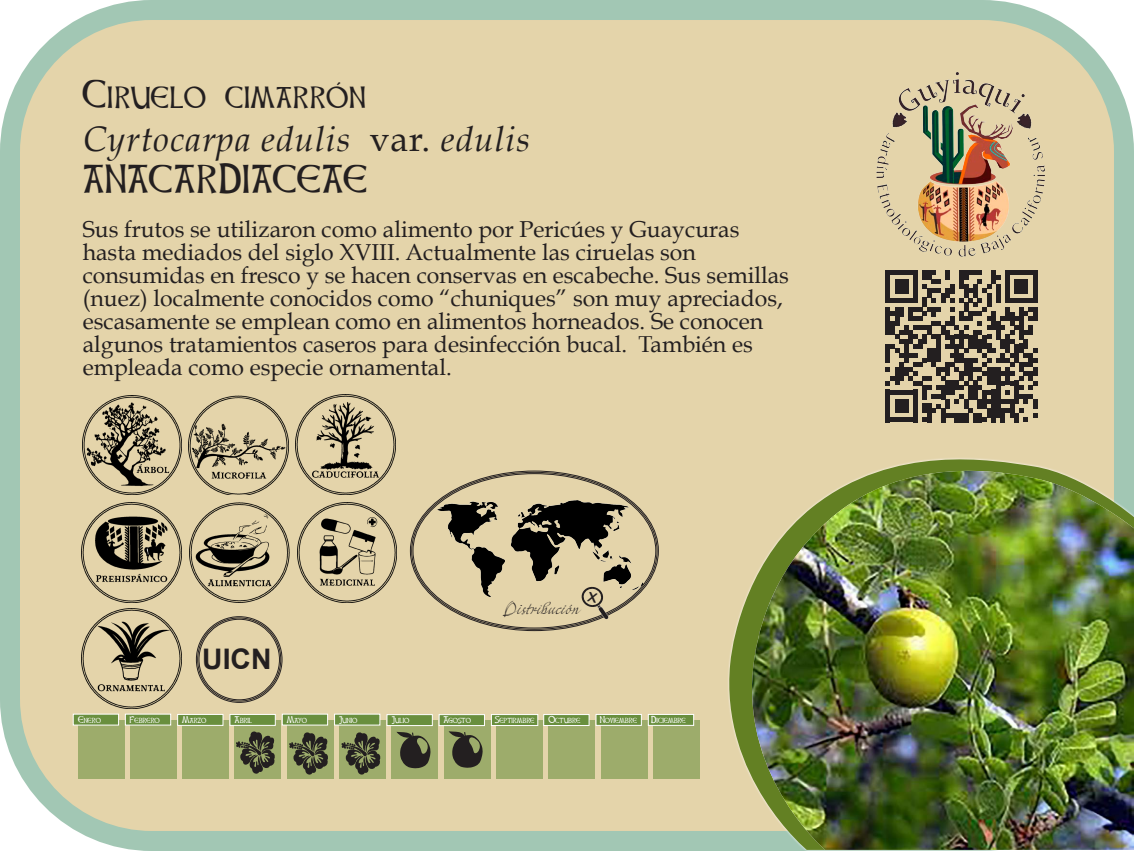
<style>
.page{position:relative;width:1134px;height:851px;background:#fff}
.page>*{position:absolute;margin:0;border:0;box-sizing:border-box;transform-origin:0 0}
.t1{font:35.4px "Celtic Hand";letter-spacing:.025em;color:#231f20}
.t2{font:italic 35.4px "Book Antiqua";letter-spacing:.025em;color:#231f20}
.t3{font:700 28.3px "Arial";color:#231f20}
.t4{font:23px "Book Antiqua";color:#231f20}
.t5{font:14.1px "Mayence Premium";color:#231f20}
.t6{font:8.5px "Celtic Hand";color:#fff}
.s1{font-style:normal}
</style>
<div class="page">
<div style="left:10px;top:10px;width:1114px;height:830px;background:#e4d4aa;border-radius:142px"></div>
<div style="left:0;top:0;width:1134px;height:850px;border:20px solid #a2c7b4;border-radius:142px"></div>
<img style="left:876px;top:72px;width:169px;height:185px">
<div style="left:392px;top:720px;width:46px;height:58px;background:#9dac6b"></div>
<div style="left:78px;top:719px;width:47px;height:58px;background:#9dac6b"></div>
<div style="left:444px;top:720px;width:46px;height:58px;background:#9dac6b"></div>
<div style="left:130px;top:719px;width:47px;height:58px;background:#9dac6b"></div>
<div style="left:496px;top:720px;width:47px;height:58px;background:#9dac6b"></div>
<div style="left:182px;top:720px;width:47px;height:58px;background:#9dac6b"></div>
<div style="left:548px;top:720px;width:47px;height:58px;background:#9dac6b"></div>
<div style="left:235px;top:720px;width:46px;height:58px;background:linear-gradient(to right,#9dac6b,#9dac6b)"></div>
<div style="left:601px;top:720px;width:46px;height:58px;background:#9dac6b"></div>
<svg style="left:287px;top:720px;width:47px;height:57px"></svg>
<div style="left:653px;top:720px;width:47px;height:58px;background:#9dac6b"></div>
<svg style="left:339px;top:719px;width:47px;height:58px"></svg>
<div style="left:387px;top:714px;width:46px;height:11px;background:#698f3e;border:1px solid #fff"></div>
<div style="left:73px;top:713px;width:46px;height:12px;background:#698f3e;border:1px solid #fff"></div>
<div style="left:439px;top:714px;width:46px;height:11px;background:#698f3e;border:1px solid #fff"></div>
<div style="left:125px;top:713px;width:46px;height:12px;background:#698f3e;border:1px solid #fff"></div>
<div style="left:491px;top:714px;width:47px;height:11px;background:#698f3e;border:1px solid #fff"></div>
<div style="left:177px;top:714px;width:46px;height:11px;background:#698f3e;border:1px solid #fff"></div>
<div style="left:543px;top:714px;width:46px;height:11px;background:#698f3e;border:1px solid #fff"></div>
<div style="left:230px;top:714px;width:46px;height:11px;background:#698f3e;border:1px solid #fff"></div>
<div style="left:596px;top:714px;width:46px;height:11px;background:#698f3e;border:1px solid #fff"></div>
<div style="left:282px;top:713px;width:46px;height:12px;background:#698f3e;border:1px solid #fff"></div>
<div style="left:648px;top:714px;width:46px;height:11px;background:#698f3e;border:1px solid #fff"></div>
<div style="left:334px;top:713px;width:46px;height:12px;background:#698f3e;border:1px solid #fff"></div>
<svg style="left:397px;top:731px;width:34px;height:37px"></svg>
<svg style="left:449px;top:731px;width:34px;height:36px"></svg>
<svg style="left:236px;top:731px;width:39px;height:42px;background:#616646"></svg>
<svg style="left:289px;top:732px;width:39px;height:42px;background:#616646"></svg>
<svg style="left:341px;top:732px;width:40px;height:42px;background:#626847"></svg>
<img style="left:83px;top:395px;width:99px;height:99px">
<img style="left:81px;top:502px;width:100px;height:100px">
<img style="left:189px;top:502px;width:100px;height:100px">
<img style="left:297px;top:502px;width:100px;height:100px">
<img style="left:81px;top:608px;width:101px;height:100px">
<img style="left:295px;top:395px;width:100px;height:99px">
<img style="left:188px;top:395px;width:100px;height:100px">
<svg style="left:719px;top:443px;width:415px;height:406px"></svg>
<svg style="left:742px;top:455px;width:392px;height:394px"></svg>
<img style="left:751px;top:471px;width:383px;height:378px">
<div style="left:199px;top:619px;width:81px;height:81px;border:1px solid #231f20;border-radius:50%"></div>
<svg style="left:885px;top:270px;width:152px;height:152px"></svg>
<img style="left:437px;top:500px;width:206px;height:96px">
<svg style="left:581px;top:585px;width:28px;height:34px"></svg>
<p class="t1" style="left:83px;top:73px;width:284px">Ciruelo cimarrón</p>
<p class="t2" style="left:83px;top:118px;width:449px">Cyrtocarpa edulis <span class="s1">var.</span> edulis</p>
<p class="t1" style="left:83px;top:158px;width:286px">ANACARDIACEAE</p>
<p class="t4" style="left:83px;top:215px;width:658px">Sus frutos se utilizaron como alimento por Pericúes y Guaycuras</p>
<p class="t4" style="left:83px;top:238px;width:615px">hasta mediados del siglo XVIII. Actualmente las ciruelas son</p>
<p class="t4" style="left:83px;top:261px;width:708px">consumidas en fresco y se hacen conservas en escabeche. Sus semillas</p>
<p class="t4" style="left:83px;top:284px;width:702px">(nuez) localmente conocidos como “chuniques” son muy apreciados,</p>
<p class="t4" style="left:83px;top:307px;width:682px">escasamente se emplean como en alimentos horneados. Se conocen</p>
<p class="t4" style="left:83px;top:330px;width:671px">algunos tratamientos caseros para desinfección bucal. También es</p>
<p class="t4" style="left:83px;top:353px;width:371px">empleada como especie ornamental.</p>
<p class="t3" style="left:202px;top:640px;width:71px">UICN</p>
<p class="t5" style="left:504px;top:600px;width:77px">Distribución</p>
<p class="t6" style="left:78px;top:714px;width:24px">Enero</p>
<p class="t6" style="left:130px;top:714px;width:31px">Febrero</p>
<p class="t6" style="left:182px;top:714px;width:26px">Marzo</p>
<p class="t6" style="left:235px;top:714px;width:19px">Abril</p>
<p class="t6" style="left:287px;top:714px;width:22px">Mayo</p>
<p class="t6" style="left:339px;top:714px;width:20px">Junio</p>
<p class="t6" style="left:392px;top:714px;width:19px">Julio</p>
<p class="t6" style="left:443px;top:714px;width:29px">Agosto</p>
<p class="t6" style="left:495px;top:714px;width:41px">Septirmbre</p>
<p class="t6" style="left:548px;top:714px;width:33px">Octubre</p>
<p class="t6" style="left:600px;top:714px;width:39px">Noviembre</p>
<p class="t6" style="left:651px;top:714px;width:36px">Diciembre</p>
</div>
